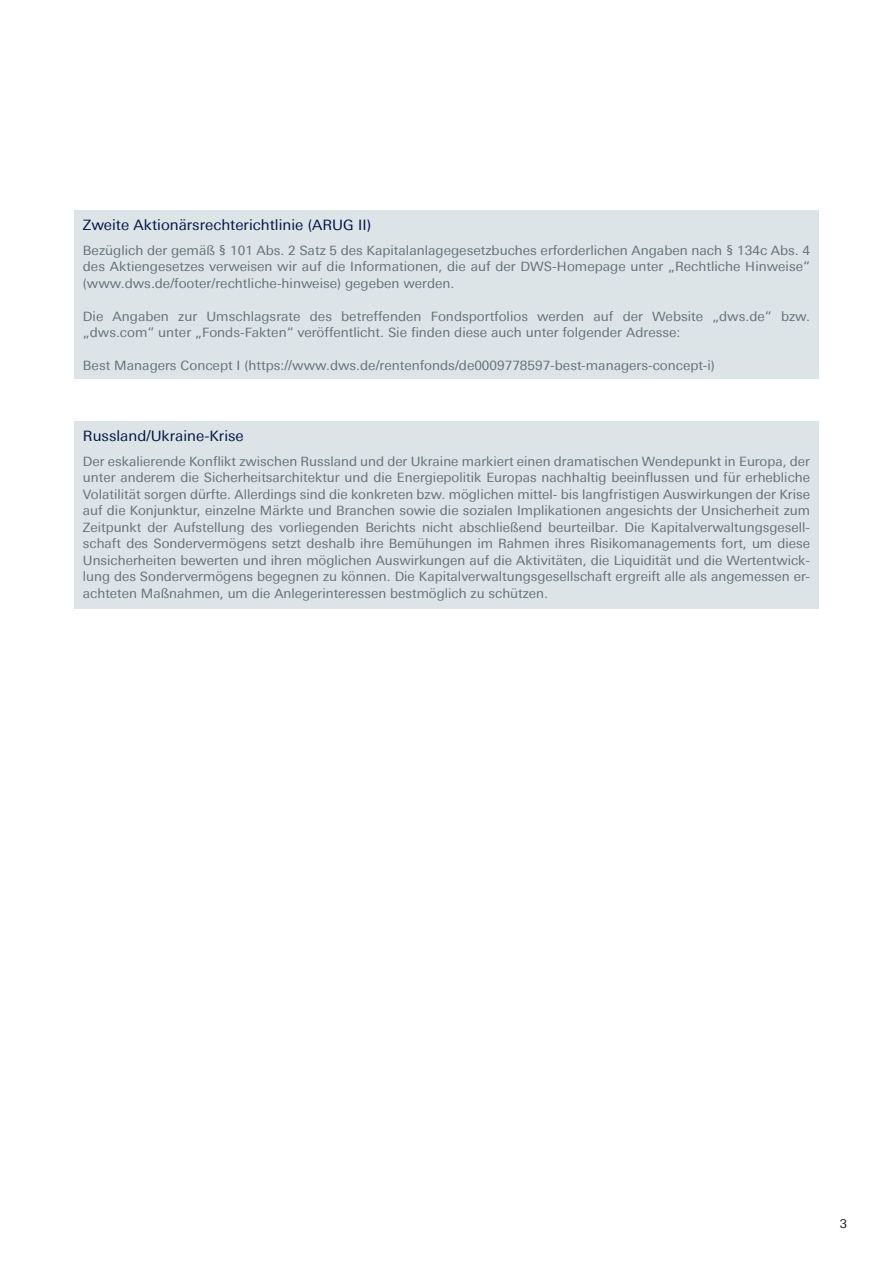
<style>
.page{position:relative;width:893px;height:1263px;background:#fff}
.page>*{position:absolute;margin:0;border:0;box-sizing:border-box;transform-origin:0 0}
.t1{font:15px "Univers Deutsche Bank Mod";color:#001643}
.t2{font:13.5px/16.5px "Univers Deutsche Bank Mod";color:#627179;text-align:justify}
.t3{font:12.75px "Univers Deutsche Bank Mod";color:#231f20}
</style>
<div class="page">
<div style="left:74px;top:343px;width:745px;height:35px;background:#dde4e8"></div>
<div style="left:74px;top:210px;width:745px;height:136px;background:#dde4e8"></div>
<div style="left:74px;top:421px;width:745px;height:187px;background:#dde4e8"></div>
<p class="t1" style="left:83px;top:216px;width:290px">Zweite Aktionärsrechterichtlinie (ARUG II)</p>
<p class="t2" style="left:83px;top:242px;width:729px">Bezüglich der gemäß § 101 Abs. 2 Satz 5 des Kapitalanlagegesetzbuches erforderlichen Angaben nach § 134c Abs. 4 des Aktiengesetzes verweisen wir auf die Informationen, die auf der DWS-Homepage unter „Rechtliche Hinweise“ (www.dws.de/footer/rechtliche-hinweise) gegeben werden.</p>
<p class="t2" style="left:83px;top:308px;width:729px">Die Angaben zur Umschlagsrate des betreffenden Fondsportfolios werden auf der Website „dws.de“ bzw. „dws.com“ unter „Fonds-Fakten“ veröffentlicht. Sie finden diese auch unter folgender Adresse:</p>
<p class="t2" style="left:83px;top:357px;width:633px">Best Managers Concept I (https://www.dws.de/rentenfonds/de0009778597-best-managers-concept-i)</p>
<p class="t1" style="left:83px;top:427px;width:162px">Russland/Ukraine-Krise</p>
<p class="t2" style="left:83px;top:453px;width:729px">Der eskalierende Konflikt zwischen Russland und der Ukraine markiert einen dramatischen Wendepunkt in Europa, der unter anderem die Sicherheitsarchitektur und die Energiepolitik Europas nachhaltig beeinflussen und für erhebliche Volatilität sorgen dürfte. Allerdings sind die konkreten bzw. möglichen mittel- bis langfristigen Auswirkungen der Krise auf die Konjunktur, einzelne Märkte und Branchen sowie die sozialen Implikationen angesichts der Unsicherheit zum Zeitpunkt der Aufstellung des vorliegenden Berichts nicht abschließend beurteilbar. Die Kapitalverwaltungsgesell&shy;schaft des Sondervermögens setzt deshalb ihre Bemühungen im Rahmen ihres Risikomanagements fort, um diese Unsicherheiten bewerten und ihren möglichen Auswirkungen auf die Aktivitäten, die Liquidität und die Wertentwick&shy;lung des Sondervermögens begegnen zu können. Die Kapitalverwaltungsgesellschaft ergreift alle als angemessen er&shy;achteten Maßnahmen, um die Anlegerinteressen bestmöglich zu schützen.</p>
<p class="t3" style="left:840px;top:1216px;width:9px">3</p>
</div>
